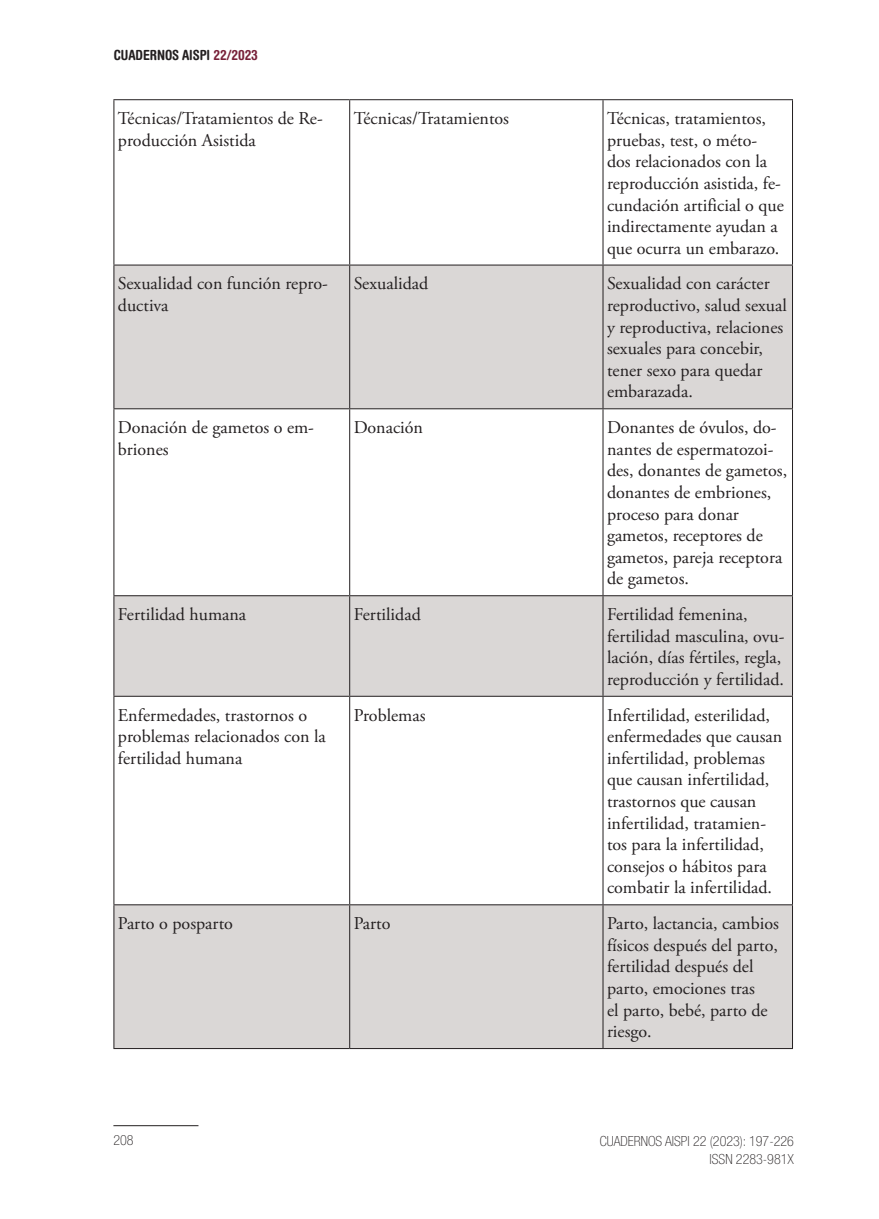
<style>
.page{position:relative;width:879px;height:1219px;background:#fff}
.page>*{position:absolute;margin:0;border:0;box-sizing:border-box;transform-origin:0 0}
.testo_tabella{font:18px/21.6px "Adobe Garamond Pro";color:#231f20}
.t1{font:100 condensed 14px/18px "Helvetica Neue";color:#231f20;text-align:right}
.t2{font:700 condensed 14px "Helvetica Rounded LT Std";letter-spacing:-.005em;color:#231f20}
.s1{color:#782139}
</style>
<div class="page">
<hr style="left:113px;top:1125px;width:85px;height:1px;background:#231f20">
<svg style="left:114px;top:266px;width:678px;height:782px"></svg>
<hr style="left:113px;top:99px;width:237px;height:1px;background:#231f20">
<hr style="left:113px;top:100px;width:1px;height:165px;background:#231f20">
<hr style="left:350px;top:99px;width:253px;height:1px;background:#231f20">
<hr style="left:349px;top:100px;width:1px;height:165px;background:#231f20">
<hr style="left:603px;top:99px;width:190px;height:1px;background:#231f20">
<hr style="left:602px;top:100px;width:1px;height:165px;background:#231f20">
<hr style="left:792px;top:100px;width:1px;height:165px;background:#231f20">
<hr style="left:113px;top:265px;width:237px;height:1px;background:#231f20">
<hr style="left:113px;top:266px;width:1px;height:142px;background:#231f20">
<hr style="left:350px;top:265px;width:253px;height:1px;background:#231f20">
<hr style="left:349px;top:266px;width:1px;height:142px;background:#231f20">
<hr style="left:603px;top:265px;width:190px;height:1px;background:#231f20">
<hr style="left:602px;top:266px;width:1px;height:142px;background:#231f20">
<hr style="left:792px;top:266px;width:1px;height:142px;background:#231f20">
<hr style="left:113px;top:408px;width:237px;height:1px;background:#231f20">
<hr style="left:113px;top:409px;width:1px;height:186px;background:#231f20">
<hr style="left:350px;top:408px;width:253px;height:1px;background:#231f20">
<hr style="left:349px;top:409px;width:1px;height:186px;background:#231f20">
<hr style="left:603px;top:408px;width:190px;height:1px;background:#231f20">
<hr style="left:602px;top:409px;width:1px;height:186px;background:#231f20">
<hr style="left:792px;top:409px;width:1px;height:186px;background:#231f20">
<hr style="left:113px;top:595px;width:237px;height:1px;background:#231f20">
<hr style="left:113px;top:596px;width:1px;height:100px;background:#231f20">
<hr style="left:350px;top:595px;width:253px;height:1px;background:#231f20">
<hr style="left:349px;top:596px;width:1px;height:100px;background:#231f20">
<hr style="left:603px;top:595px;width:190px;height:1px;background:#231f20">
<hr style="left:602px;top:596px;width:1px;height:100px;background:#231f20">
<hr style="left:792px;top:596px;width:1px;height:100px;background:#231f20">
<hr style="left:113px;top:696px;width:237px;height:1px;background:#231f20">
<hr style="left:113px;top:697px;width:1px;height:207px;background:#231f20">
<hr style="left:350px;top:696px;width:253px;height:1px;background:#231f20">
<hr style="left:349px;top:697px;width:1px;height:207px;background:#231f20">
<hr style="left:603px;top:696px;width:190px;height:1px;background:#231f20">
<hr style="left:602px;top:697px;width:1px;height:207px;background:#231f20">
<hr style="left:792px;top:697px;width:1px;height:207px;background:#231f20">
<hr style="left:113px;top:904px;width:237px;height:1px;background:#231f20">
<hr style="left:113px;top:905px;width:1px;height:143px;background:#231f20">
<hr style="left:350px;top:904px;width:253px;height:1px;background:#231f20">
<hr style="left:349px;top:905px;width:1px;height:143px;background:#231f20">
<hr style="left:603px;top:904px;width:190px;height:1px;background:#231f20">
<hr style="left:602px;top:905px;width:1px;height:143px;background:#231f20">
<hr style="left:792px;top:905px;width:1px;height:143px;background:#231f20">
<hr style="left:113px;top:1048px;width:237px;height:1px;background:#231f20">
<hr style="left:350px;top:1048px;width:253px;height:1px;background:#231f20">
<hr style="left:603px;top:1048px;width:190px;height:1px;background:#231f20">
<p class="t2" style="left:114px;top:46px;width:146px">CUADERNOS AISPI <span class="s1">22/2023</span></p>
<p class="testo_tabella" style="left:118px;top:108px;width:206px">Técnicas/Tratamientos de Re&shy;producción Asistida</p>
<p class="testo_tabella" style="left:354px;top:108px;width:157px">Técnicas/Tratamientos</p>
<p class="testo_tabella" style="left:607px;top:108px;width:178px">Técnicas, tratamientos, pruebas, test, o méto&shy;dos relacionados con la reproducción asistida, fe&shy;cundación artificial o que indirectamente ayudan a que ocurra un embarazo.</p>
<p class="testo_tabella" style="left:118px;top:274px;width:211px">Sexualidad con función repro&shy;ductiva</p>
<p class="testo_tabella" style="left:354px;top:274px;width:76px">Sexualidad</p>
<p class="testo_tabella" style="left:607px;top:274px;width:181px">Sexualidad con carácter reproductivo, salud sexual y reproductiva, relaciones sexuales para concebir, tener sexo para quedar embarazada.</p>
<p class="testo_tabella" style="left:118px;top:417px;width:198px">Donación de gametos o em&shy;briones</p>
<p class="testo_tabella" style="left:354px;top:417px;width:71px">Donación</p>
<p class="testo_tabella" style="left:607px;top:417px;width:182px">Donantes de óvulos, do&shy;nantes de espermatozoi&shy;des, donantes de gametos, donantes de embriones, proceso para donar gametos, receptores de gametos, pareja receptora de gametos.</p>
<p class="testo_tabella" style="left:118px;top:604px;width:130px">Fertilidad humana</p>
<p class="testo_tabella" style="left:354px;top:604px;width:69px">Fertilidad</p>
<p class="testo_tabella" style="left:607px;top:604px;width:179px">Fertilidad femenina, fertilidad masculina, ovu&shy;lación, días fértiles, regla, reproducción y fertilidad.</p>
<p class="testo_tabella" style="left:118px;top:705px;width:209px">Enfermedades, trastornos o problemas relacionados con la fertilidad humana</p>
<p class="testo_tabella" style="left:354px;top:705px;width:73px">Problemas</p>
<p class="testo_tabella" style="left:607px;top:705px;width:177px">Infertilidad, esterilidad, enfermedades que causan infertilidad, problemas que causan infertilidad, trastornos que causan infertilidad, tratamien&shy;tos para la infertilidad, consejos o hábitos para combatir la infertilidad.</p>
<p class="testo_tabella" style="left:118px;top:913px;width:117px">Parto o posparto</p>
<p class="testo_tabella" style="left:354px;top:913px;width:38px">Parto</p>
<p class="testo_tabella" style="left:607px;top:913px;width:173px">Parto, lactancia, cambios físicos después del parto, fertilidad después del parto, emociones tras<br>el parto, bebé, parto de riesgo.</p>
<p class="t1" style="left:113px;top:1131px;width:22px">208</p>
<p class="t1" style="left:600px;top:1132px;width:196px">CUADERNOS AISPI 22 (2023): 197-226<br>ISSN 2283-981X</p>
</div>
